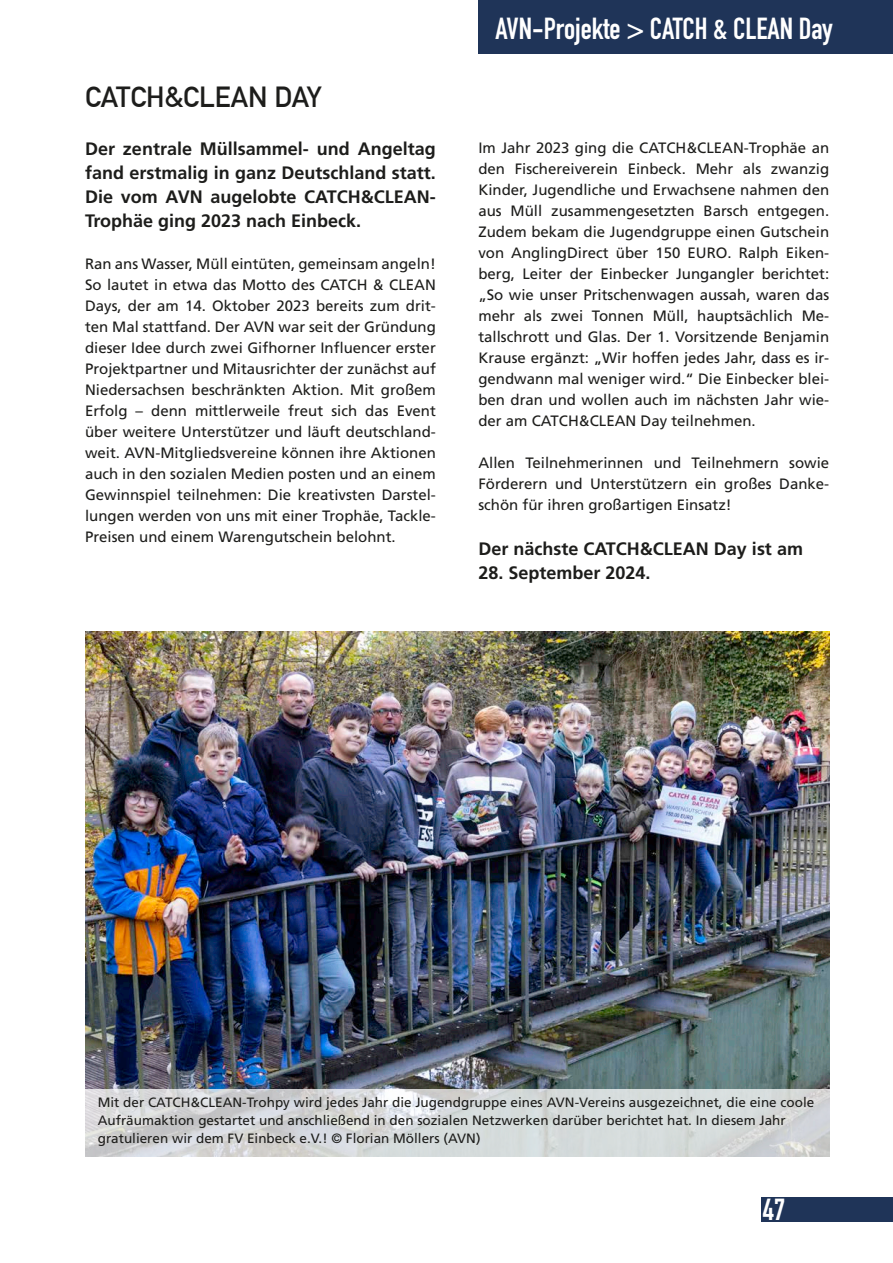
<style>
.page{position:relative;width:893px;height:1263px;background:#fff}
.page>*{position:absolute;margin:0;border:0;box-sizing:border-box;transform-origin:0 0}
.t1{font:700 30px "DIN Condensed";color:#fff}
.t2{font:700 28.5px "DIN Alternate";color:#1d1d1b}
.t3{font:700 18px/24px "Frutiger LT Std";color:#1d1d1b;text-align:justify}
.t4{font:15px/21px "Frutiger LT Std";color:#1d1d1b;text-align:justify}
.t5{font:13.5px/18px "Frutiger LT Std";color:#1d1d1b}
</style>
<div class="page">
<div style="left:762px;top:1197px;width:131px;height:24px;background:#1f3458"></div>
<div style="left:478px;top:0;width:415px;height:54px;background:#1f3458"></div>
<img style="left:85px;top:631px;width:744px;height:458px">
<svg style="left:85px;top:1089px;width:744px;height:68px;background:#d5d8d9"></svg>
<h2 class="t2" style="left:85px;top:75px;width:238px">CATCH&amp;CLEAN DAY</h2>
<p class="t3" style="left:85px;top:137px;width:352px">Der zentrale Müllsammel- und Angeltag fand erstmalig in ganz Deutschland statt.<br>Die vom AVN augelobte CATCH&amp;CLEAN-Trophäe ging 2023 nach Einbeck.</p>
<p class="t4" style="left:85px;top:254px;width:352px">Ran ans Wasser, Müll eintüten, gemeinsam angeln!<br>So lautet in etwa das Motto des CATCH &amp; CLEAN Days, der am 14. Oktober 2023 bereits zum drit&shy;ten Mal stattfand. Der AVN war seit der Gründung dieser Idee durch zwei Gifhorner Influencer erster Projektpartner und Mitausrichter der zunächst auf Niedersachsen beschränkten Aktion. Mit großem Erfolg – denn mittlerweile freut sich das Event über weitere Unterstützer und läuft deutschland&shy;weit. AVN-Mitgliedsvereine können ihre Aktionen auch in den sozialen Medien posten und an einem Gewinnspiel teilnehmen: Die kreativsten Darstel&shy;lungen werden von uns mit einer Trophäe, Tackle-Preisen und einem Warengutschein belohnt.</p>
<h1 class="t1" style="left:495px;top:9px;width:339px">AVN-Projekte &gt; CATCH &amp; CLEAN Day</h1>
<p class="t4" style="left:478px;top:137px;width:352px">Im Jahr 2023 ging die CATCH&amp;CLEAN-Trophäe an den Fischereiverein Einbeck. Mehr als zwanzig Kinder, Jugendliche und Erwachsene nahmen den aus Müll zusammengesetzten Barsch entgegen.<br>Zudem bekam die Jugendgruppe einen Gutschein von AnglingDirect über 150 EURO. Ralph Eiken&shy;berg, Leiter der Einbecker Jungangler berichtet: „So wie unser Pritschenwagen aussah, waren das mehr als zwei Tonnen Müll, hauptsächlich Me&shy;tallschrott und Glas. Der 1. Vorsitzende Benjamin Krause ergänzt: „Wir hoffen jedes Jahr, dass es ir&shy;gendwann mal weniger wird.“ Die Einbecker blei&shy;ben dran und wollen auch im nächsten Jahr wie&shy;der am CATCH&amp;CLEAN Day teilnehmen.</p>
<p class="t4" style="left:478px;top:452px;width:352px">Allen Teilnehmerinnen und Teilnehmern sowie Förderern und Unterstützern ein großes Danke&shy;schön für ihren großartigen Einsatz!</p>
<p class="t3" style="left:478px;top:537px;width:326px">Der nächste CATCH&amp;CLEAN Day ist am</p>
<p class="t3" style="left:478px;top:561px;width:174px">28. September 2024.</p>
<p class="t5" style="left:98px;top:1093px;width:718px">Mit der CATCH&amp;CLEAN-Trohpy wird jedes Jahr die Jugendgruppe eines AVN-Vereins ausgezeichnet, die eine coole<br>Aufräumaktion gestartet und anschließend in den sozialen Netzwerken darüber berichtet hat. In diesem Jahr gratulieren wir dem FV Einbeck e.V.! © Florian Möllers (AVN)</p>
<h1 class="t1" style="left:763px;top:1189px;width:24px">47</h1>
</div>
